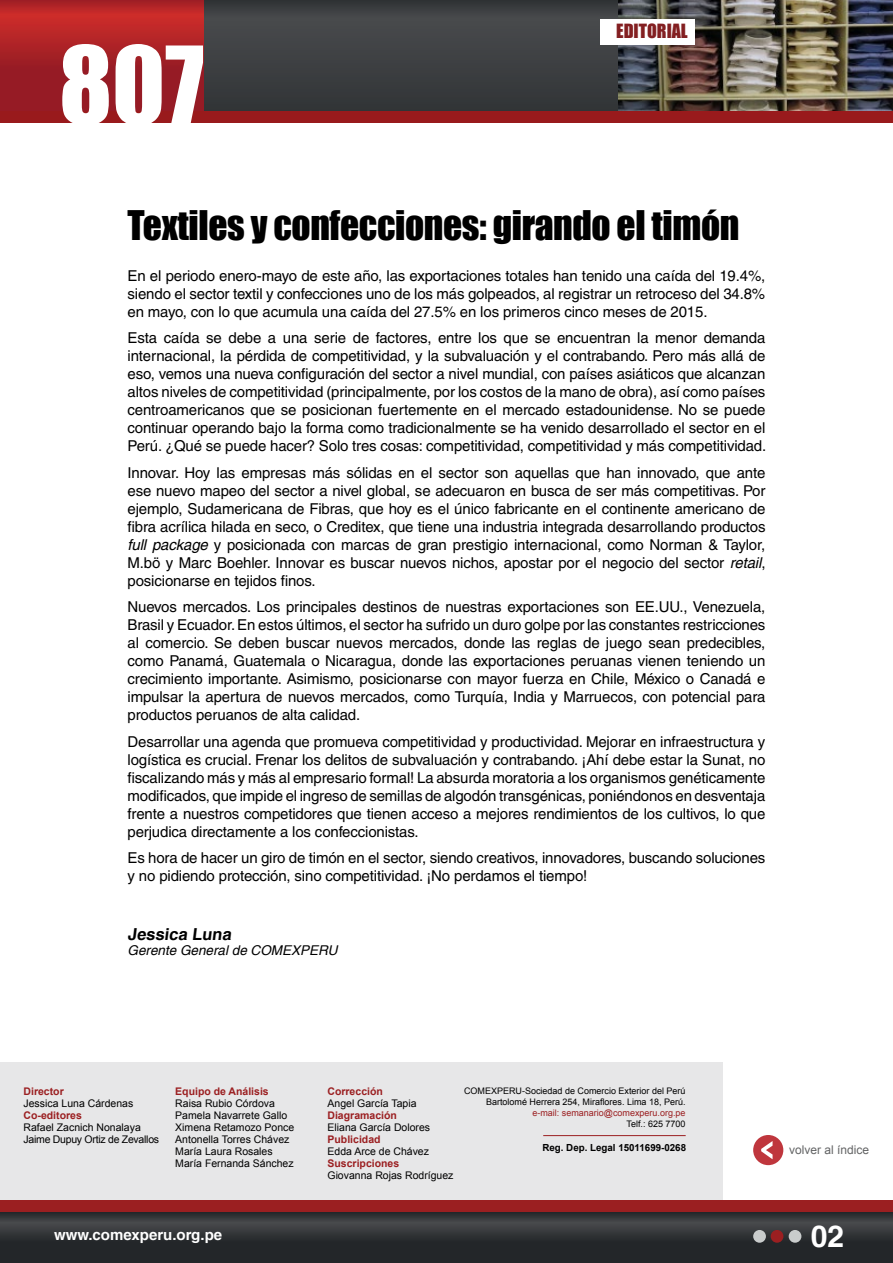
<style>
.page{position:relative;width:893px;height:1263px;background:#fff}
.page>*{position:absolute;margin:0;border:0;box-sizing:border-box;transform-origin:0 0}
.t1{font:99px "Impact";color:#fff}
.t2{font:37.5px "Impact";letter-spacing:-.01em;color:#000}
.t3{font:700 30px "Helvetica";color:#fff}
.t4{font:18px "Impact";color:#831f21}
.t5{font:700 16.5px "Helvetica";color:#000}
.t6{font:15px/18px "Helvetica";letter-spacing:-.01em;color:#000;text-align:justify}
.t7{font:700 15px "Helvetica";color:#fff}
.t8{font:italic 13.5px "Helvetica";color:#000}
.t9{font:12px "Arial";color:#636465}
.t10{font:10.5px/12px "Arial";color:#000}
.t11{font:700 10.5px "Arial";color:#9b1f21}
.t12{font:10.5px/12px "Arial";letter-spacing:-.025em;color:#000}
.t13{font:700 9.75px "Arial";color:#000}
.t14{font:9px/10.8px "Arial";color:#000;text-align:right}
.t15{font:9px "Arial";color:#9b1f21}
.s1{font-style:italic}
</style>
<div class="page">
<div style="left:200px;top:0;width:693px;height:123px;background:#3d3f41"></div>
<img style="left:618px;top:0;width:275px;height:111px">
<svg style="left:0;top:1212px;width:893px;height:51px;background:#2d3033"></svg>
<div style="left:0;top:1200px;width:893px;height:12px;background:#9b1f21"></div>
<div style="left:753px;top:1230px;width:13px;height:13px;background:#c9cccc;border-radius:50%"></div>
<div style="left:771px;top:1230px;width:12px;height:13px;background:#9b1f21;border-radius:50%"></div>
<div style="left:789px;top:1230px;width:12px;height:13px;background:#c9cccc;border-radius:50%"></div>
<div style="left:0;top:1062px;width:723px;height:138px;background:#e7e7e8"></div>
<hr style="left:543px;top:1135px;width:143px;height:1px;background:#9b1f21">
<div style="left:753px;top:1135px;width:30px;height:30px;background:#bf363d;border-radius:50%"></div>
<svg style="left:761px;top:1141px;width:11px;height:18px"></svg>
<svg style="left:0;top:0;width:203px;height:111px;background:#a72026"></svg>
<div style="left:0;top:111px;width:893px;height:12px;background:#991a1c"></div>
<div style="left:600px;top:19px;width:95px;height:25px;background:#fff"></div>
<h1 class="t1" style="left:59px;top:8px;width:146px">807</h1>
<p class="t4" style="left:616px;top:17px;width:73px">editorial</p>
<h2 class="t2" style="left:128px;top:196px;width:613px">Textiles y confecciones: girando el timón</h2>
<p class="t6" style="left:128px;top:266px;width:639px">En el periodo enero-mayo de este año, las exportaciones totales han tenido una caída del 19.4%, siendo el sector textil y confecciones uno de los más golpeados, al registrar un retroceso del 34.8% en mayo, con lo que acumula una caída del 27.5% en los primeros cinco meses de 2015.</p>
<p class="t6" style="left:128px;top:329px;width:640px">Esta caída se debe a una serie de factores, entre los que se encuentran la menor demanda internacional, la pérdida de competitividad, y la subvaluación y el contrabando. Pero más allá de eso, vemos una nueva configuración del sector a nivel mundial, con países asiáticos que alcanzan altos niveles de competitividad (principalmente, por los costos de la mano de obra), así como países centroamericanos que se posicionan fuertemente en el mercado estadounidense. No se puede continuar operando bajo la forma como tradicionalmente se ha venido desarrollado el sector en el Perú. ¿Qué se puede hacer? Solo tres cosas: competitividad, competitividad y más competitividad.</p>
<p class="t6" style="left:128px;top:463px;width:639px">Innovar. Hoy las empresas más sólidas en el sector son aquellas que han innovado, que ante ese nuevo mapeo del sector a nivel global, se adecuaron en busca de ser más competitivas. Por ejemplo, Sudamericana de Fibras, que hoy es el único fabricante en el continente americano de fibra acrílica hilada en seco, o Creditex, que tiene una industria integrada desarrollando productos <span class="s1">full package</span> y posicionada con marcas de gran prestigio internacional, como Norman &amp; Taylor, M.bö y Marc Boehler. Innovar es buscar nuevos nichos, apostar por el negocio del sector <span class="s1">retail</span>, posicionarse en tejidos finos.</p>
<p class="t6" style="left:128px;top:598px;width:639px">Nuevos mercados. Los principales destinos de nuestras exportaciones son EE.UU., Venezuela, Brasil y Ecuador. En estos últimos, el sector ha sufrido un duro golpe por las constantes restricciones al comercio. Se deben buscar nuevos mercados, donde las reglas de juego sean predecibles, como Panamá, Guatemala o Nicaragua, donde las exportaciones peruanas vienen teniendo un crecimiento importante. Asimismo, posicionarse con mayor fuerza en Chile, México o Canadá e impulsar la apertura de nuevos mercados, como Turquía, India y Marruecos, con potencial para productos peruanos de alta calidad.</p>
<p class="t6" style="left:128px;top:732px;width:639px">Desarrollar una agenda que promueva competitividad y productividad. Mejorar en infraestructura y logística es crucial. Frenar los delitos de subvaluación y contrabando. ¡Ahí debe estar la Sunat, no fiscalizando más y más al empresario formal! La absurda moratoria a los organismos genéticamente modificados, que impide el ingreso de semillas de algodón transgénicas, poniéndonos en desventaja frente a nuestros competidores que tienen acceso a mejores rendimientos de los cultivos, lo que perjudica directamente a los confeccionistas.</p>
<p class="t6" style="left:128px;top:849px;width:639px">Es hora de hacer un giro de timón en el sector, siendo creativos, innovadores, buscando soluciones y no pidiendo protección, sino competitividad. ¡No perdamos el tiempo!</p>
<p class="t5" style="left:128px;top:924px;width:108px">Jessica Luna</p>
<p class="t8" style="left:128px;top:942px;width:212px">Gerente General de COMEXPERU</p>
<p class="t11" style="left:24px;top:1084px;width:42px">Director</p>
<p class="t10" style="left:24px;top:1097px;width:111px">Jessica Luna Cárdenas</p>
<p class="t11" style="left:24px;top:1108px;width:60px">Co-editores</p>
<p class="t12" style="left:24px;top:1121px;width:137px">Rafael Zacnich Nonalaya<br>Jaime Dupuy Ortiz de Zevallos</p>
<p class="t11" style="left:175px;top:1084px;width:95px">Equipo de Análisis</p>
<p class="t10" style="left:175px;top:1097px;width:121px">Raisa Rubio Córdova<br>Pamela Navarrete Gallo<br>Ximena Retamozo Ponce<br>Antonella Torres Chávez<br>María Laura Rosales<br>María Fernanda Sánchez</p>
<p class="t7" style="left:54px;top:1226px;width:170px">www.comexperu.org.pe</p>
<p class="t11" style="left:327px;top:1084px;width:57px">Corrección</p>
<p class="t10" style="left:327px;top:1097px;width:91px">Angel García Tapia</p>
<p class="t11" style="left:327px;top:1108px;width:71px">Diagramación</p>
<p class="t10" style="left:327px;top:1121px;width:104px">Eliana García Dolores</p>
<p class="t11" style="left:327px;top:1132px;width:55px">Publicidad</p>
<p class="t10" style="left:327px;top:1145px;width:103px">Edda Arce de Chávez</p>
<p class="t11" style="left:327px;top:1156px;width:73px">Suscripciones</p>
<p class="t10" style="left:327px;top:1169px;width:128px">Giovanna Rojas Rodríguez</p>
<p class="t14" style="left:464px;top:1085px;width:223px">COMEXPERU-Sociedad de Comercio Exterior del Perú<br>Bartolomé Herrera 254, Miraflores. Lima 18, Perú.</p>
<p class="t15" style="left:532px;top:1106px;width:155px">e-mail: semanario@comexperu.org.pe</p>
<p class="t14" style="left:627px;top:1118px;width:61px">Telf.: 625 7700</p>
<p class="t13" style="left:542px;top:1140px;width:145px">Reg. Dep. Legal 15011699-0268</p>
<p class="t9" style="left:789px;top:1142px;width:82px">volver al índice</p>
<h3 class="t3" style="left:811px;top:1218px;width:35px">02</h3>
</div>
